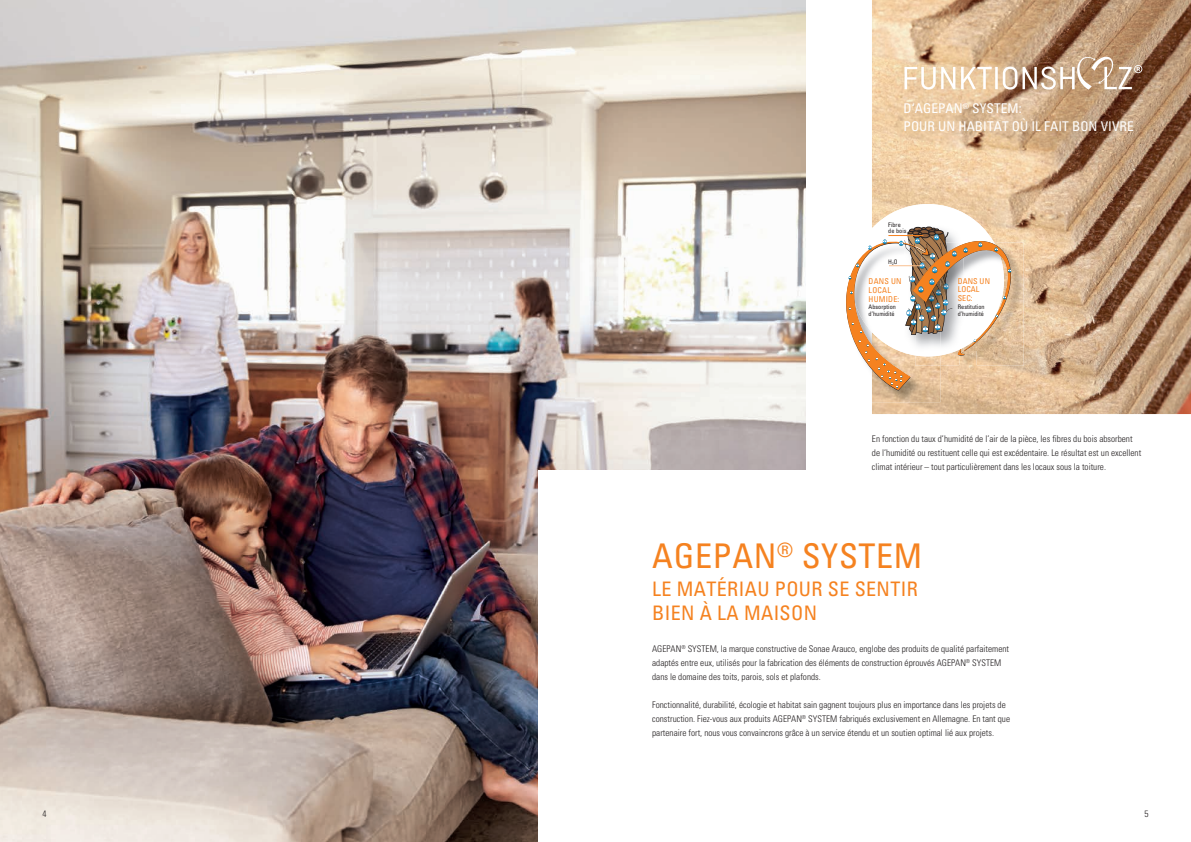
<style>
.page{position:relative;width:1191px;height:842px;background:#fff}
.page>*{position:absolute;margin:0;border:0;box-sizing:border-box;transform-origin:0 0}
.t1{font:condensed 34px "Univers";letter-spacing:.02em;color:#f58220}
.t2{font:condensed 20px/24px "Univers";letter-spacing:.02em;color:#f58220}
.t3{font:condensed 13.4px/18px "Univers";letter-spacing:.005em;color:#fff}
.t4{font:300 condensed 9.2px/14px "Univers";color:#231f20}
.t5{font:condensed 8.1px/8.7px "Univers";letter-spacing:.025em;color:#f58220}
.t6{font:condensed 6.2px/7.4px "Univers";letter-spacing:.005em;color:#231f20}
</style>
<div class="page">
<img style="left:0;top:0;width:805px;height:842px">
<div style="left:539px;top:470px;width:652px;height:372px;background:#fff"></div>
<img style="left:872px;top:0;width:319px;height:414px">
<div style="left:851px;top:204px;width:153px;height:152px;background:#fff;border-radius:50%"></div>
<img style="left:872px;top:391px;width:68px;height:11px">
<img style="left:1017px;top:243px;width:6px;height:123px">
<svg style="left:846px;top:227px;width:171px;height:164px"></svg>
<img style="left:885px;top:39px;width:274px;height:110px">
<svg style="left:904px;top:57px;width:238px;height:33px"></svg>
<h3 class="t3" style="left:903px;top:99px;width:232px">D‘AGEPAN<sup>®</sup> SYSTEM:<br>POUR UN HABITAT OÙ IL FAIT BON VIVRE</h3>
<p class="t6" style="left:888px;top:221px;width:20px;line-height:6.5px">Fibre de bois</p>
<p class="t6" style="left:888px;top:258px;width:11px">H<sub>2</sub>O</p>
<p class="t5" style="left:868px;top:277px;width:35px">DANS UN<br>LOCAL<br>HUMIDE:</p>
<p class="t6" style="left:868px;top:303px;width:29px">Absorption d’humidité</p>
<p class="t5" style="left:957px;top:276px;width:34px">DANS UN<br>LOCAL<br>SEC:</p>
<p class="t6" style="left:957px;top:302px;width:28px">Restitution d’humidité</p>
<p class="t4" style="left:872px;top:432px;width:271px">En fonction du taux d’humidité de l’air de la pièce, les fibres du bois absorbent de l’humidité ou restituent celle qui est excédentaire. Le résultat est un excellent climat intérieur – tout particulièrement dans les locaux sous la toiture.</p>
<h1 class="t1" style="left:652px;top:534px;width:271px">AGEPAN<sup>®</sup> SYSTEM</h1>
<h2 class="t2" style="left:652px;top:577px;width:267px">LE MATÉRIAU POUR SE SENTIR<br>BIEN À LA MAISON</h2>
<p class="t4" style="left:652px;top:642px;width:358px">AGEPAN<sup>®</sup> SYSTEM, la marque constructive de Sonae Arauco, englobe des produits de qualité parfaitement adaptés entre eux, utilisés pour la fabrication des éléments de construction éprouvés AGEPAN<sup>®</sup> SYSTEM dans le domaine des toits, parois, sols et plafonds.</p>
<p class="t4" style="left:652px;top:698px;width:359px">Fonctionnalité, durabilité, écologie et habitat sain gagnent toujours plus en importance dans les projets de construction. Fiez-vous aux produits AGEPAN<sup>®</sup> SYSTEM fabriqués exclusivement en Allemagne. En tant que partenaire fort, nous vous convaincrons grâce à un service étendu et un soutien optimal lié aux projets.</p>
<p class="t4" style="left:43px;top:807px;width:6px">4</p>
<p class="t4" style="left:1144px;top:807px;width:6px">5</p>
</div>
